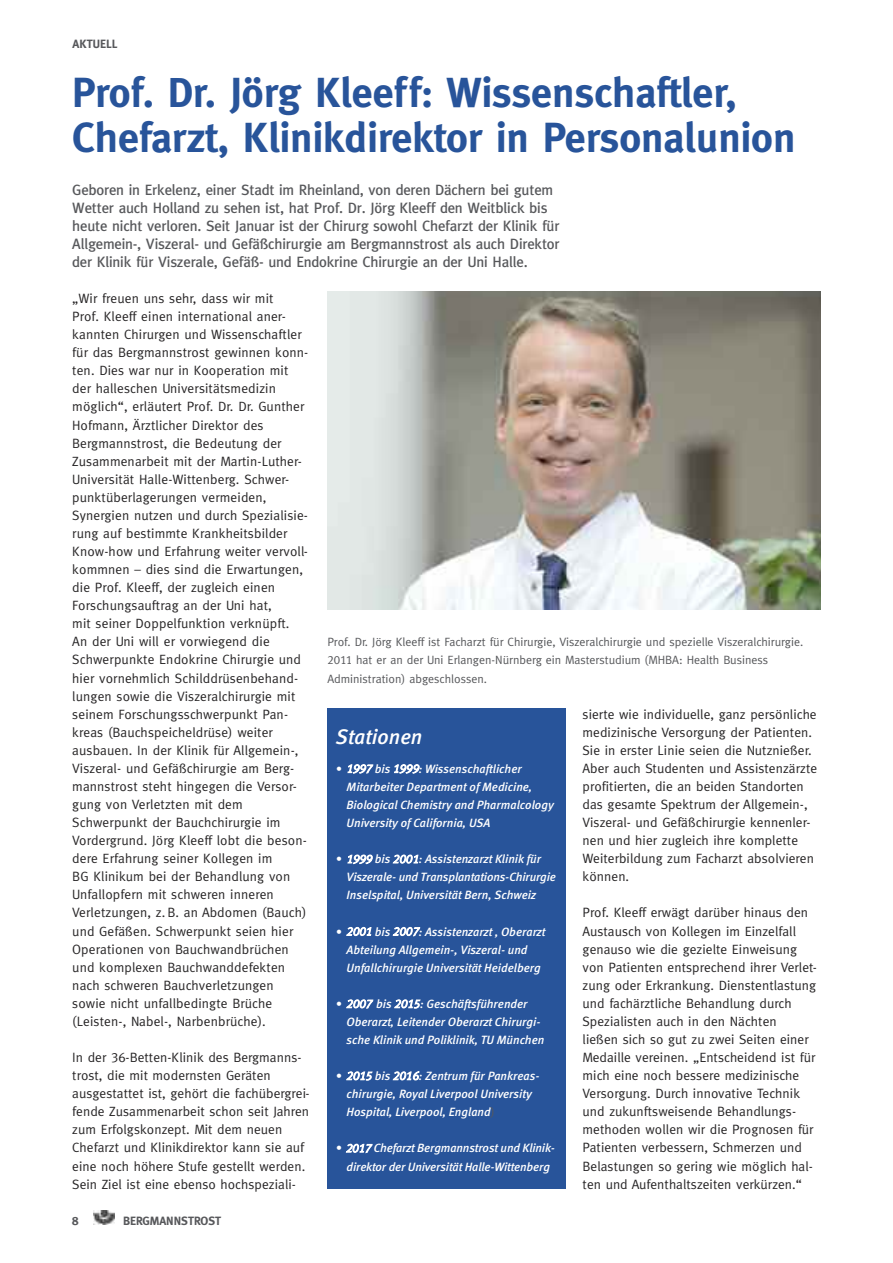
<style>
.page{position:relative;width:893px;height:1263px;background:#fff}
.page>*{position:absolute;margin:0;border:0;box-sizing:border-box;transform-origin:0 0}
.t1{font:700 42px/45px "Meta";color:#28549a}
.t2{font:italic 500 21px "Meta";color:#fff}
.t3{font:500 15px/18px "Meta";letter-spacing:-.01em;color:#57585b}
.t4{font:13.5px/18px "Meta";letter-spacing:.005em;color:#272526}
.t5{font:italic 500 12px/18px "Meta";color:#fff}
.t6{font:12px/18px "Meta";color:#57585b}
.t7{font:700 12px "Meta";color:#57585b}
.t8{font:12px "Meta Bold Caps";color:#57585b}
.s1{font-family:"Meta Caps"}
.s2{font-family:"Meta Italic Caps";font-weight:400;font-style:normal}
.s3{font-weight:400;font-style:normal;color:#57585b}
</style>
<div class="page">
<img style="left:94px;top:1210px;width:21px;height:15px">
<img style="left:327px;top:292px;width:494px;height:317px">
<div style="left:327px;top:708px;width:239px;height:480px;background:#28549a"></div>
<p class="t7" style="left:73px;top:37px;width:46px">AKTUELL</p>
<h1 class="t1" style="left:72px;top:70px;width:725px">Prof. Dr. Jörg Kleeff: Wissenschaftler,<br>Chefarzt, Klinikdirektor in Personalunion</h1>
<p class="t3" style="left:72px;top:180px;width:489px">Geboren in Erkelenz, einer Stadt im Rheinland, von deren Dächern bei gutem Wetter auch Holland zu sehen ist, hat Prof. Dr. Jörg Kleeff den Weitblick bis heute nicht verloren. Seit Januar ist der Chirurg sowohl Chefarzt der Klinik für Allgemein-, Viszeral- und Gefäßchirurgie am Bergmannstrost als auch Direktor der Klinik für Viszerale, Gefäß- und Endokrine Chirurgie an der Uni Halle.</p>
<p class="t4" style="left:72px;top:289px;width:238px">„Wir freuen uns sehr, dass wir mit<br>Prof. Kleeff einen international aner&shy;kannten Chirurgen und Wissenschaftler für das Bergmannstrost gewinnen konn&shy;ten. Dies war nur in Kooperation mit der halleschen Universitätsmedizin möglich“, erläutert Prof. Dr. Dr. Gunther Hofmann, Ärztlicher Direktor des Bergmannstrost, die Bedeutung der Zusammenarbeit mit der Martin-Luther-Universität Halle-Wittenberg. Schwer&shy;punktüberlagerungen vermeiden, Synergien nutzen und durch Spezialisie&shy;rung auf bestimmte Krankheitsbilder Know-how und Erfahrung weiter vervoll&shy;kommnen – dies sind die Erwartungen, die Prof. Kleeff, der zugleich einen Forschungsauftrag an der Uni hat,<br>mit seiner Doppelfunktion verknüpft.<br>An der Uni will er vorwiegend die Schwerpunkte Endokrine Chirurgie und hier vornehmlich Schilddrüsenbehand&shy;lungen sowie die Viszeralchirurgie mit seinem Forschungsschwerpunkt Pan&shy;kreas (Bauchspeicheldrüse) weiter ausbauen. In der Klinik für Allgemein-, Viszeral- und Gefäßchirurgie am Berg&shy;mannstrost steht hingegen die Versor&shy;gung von Verletzten mit dem Schwerpunkt der Bauchchirurgie im Vordergrund. Jörg Kleeff lobt die beson&shy;dere Erfahrung seiner Kollegen im<br>BG Klinikum bei der Behandlung von Unfallopfern mit schweren inneren Verletzungen, z.B. an Abdomen (Bauch) und Gefäßen. Schwerpunkt seien hier Operationen von Bauchwandbrüchen und komplexen Bauchwanddefekten nach schweren Bauchverletzungen sowie nicht unfallbedingte Brüche (Leisten-, Nabel-, Narbenbrüche).</p>
<p class="t4" style="left:72px;top:1048px;width:239px">In der <span class="s1">36</span>-Betten-Klinik des Bergmanns&shy;trost, die mit modernsten Geräten ausgestattet ist, gehört die fachübergrei&shy;fende Zusammenarbeit schon seit Jahren zum Erfolgskonzept. Mit dem neuen Chefarzt und Klinikdirektor kann sie auf eine noch höhere Stufe gestellt werden.<br>Sein Ziel ist eine ebenso hochspeziali-</p>
<p class="t8" style="left:72px;top:1213px;width:8px">8</p>
<p class="t7" style="left:123px;top:1213px;width:100px">BERGMANNSTROST</p>
<p class="t6" style="left:327px;top:633px;width:477px">Prof. Dr. Jörg Kleeff ist Facharzt für Chirurgie, Viszeralchirurgie und spezielle Viszeralchirurgie.<br><span class="s1">2011</span> hat er an der Uni Erlangen-Nürnberg ein Masterstudium (MHBA: Health Business<br>Administration) abgeschlossen.</p>
<h2 class="t2" style="left:336px;top:725px;width:88px">Stationen</h2>
<p class="t5" style="left:347px;top:759px;width:209px;text-indent:-11px">• <span class="s2">1997</span> bis <span class="s2">1999</span>: Wissenschaftlicher Mitarbeiter Department of Medicine, Biological Chemistry and Pharmalcology University of California, USA</p>
<p class="t5" style="left:347px;top:850px;width:211px;text-indent:-11px">• <span class="s2">1999</span> bis <span class="s2">2001</span>: Assistenzarzt Klinik für<br>Viszerale- und Transplantations-Chirurgie<br>Inselspital, Universität Bern, Schweiz</p>
<p class="t5" style="left:347px;top:922px;width:200px;text-indent:-11px">• <span class="s2">2001</span> bis <span class="s2">2007</span>: Assistenzarzt , Oberarzt<br>Abteilung Allgemein-, Viszeral- und<br>Unfallchirurgie Universität Heidelberg</p>
<p class="t5" style="left:347px;top:994px;width:199px;text-indent:-11px">• <span class="s2">2007</span> bis <span class="s2">2015</span>: Geschäftsführender<br>Oberarzt, Leitender Oberarzt Chirurgi&shy;sche Klinik und Poliklinik, TU München</p>
<p class="t5" style="left:347px;top:1067px;width:194px;text-indent:-11px">• <span class="s2">2015</span> bis <span class="s2">2016</span>: Zentrum für Pankreas&shy;chirurgie, Royal Liverpool University<br>Hospital, Liverpool, England<span class="s3">)</span></p>
<p class="t5" style="left:336px;top:1139px;width:221px;text-align:center">• <span class="s2">2017</span> Chefarzt Bergmannstrost und Klinik&shy;direktor der Universität Halle-Wittenberg</p>
<p class="t4" style="left:583px;top:705px;width:236px">sierte wie individuelle, ganz persönliche medizinische Versorgung der Patienten.<br>Sie in erster Linie seien die Nutznießer.<br>Aber auch Studenten und Assistenzärzte profitierten, die an beiden Standorten das gesamte Spektrum der Allgemein-, Viszeral- und Gefäßchirurgie kennenler&shy;nen und hier zugleich ihre komplette Weiterbildung zum Facharzt absolvieren können.</p>
<p class="t4" style="left:583px;top:904px;width:236px">Prof. Kleeff erwägt darüber hinaus den Austausch von Kollegen im Einzelfall genauso wie die gezielte Einweisung von Patienten entsprechend ihrer Verlet&shy;zung oder Erkrankung. Dienstentlastung und fachärztliche Behandlung durch Spezialisten auch in den Nächten<br>ließen sich so gut zu zwei Seiten einer Medaille vereinen. „Entscheidend ist für mich eine noch bessere medizinische Versorgung. Durch innovative Technik und zukunftsweisende Behandlungs&shy;methoden wollen wir die Prognosen für Patienten verbessern, Schmerzen und Belastungen so gering wie möglich hal&shy;ten und Aufenthaltszeiten verkürzen.“</p>
</div>
